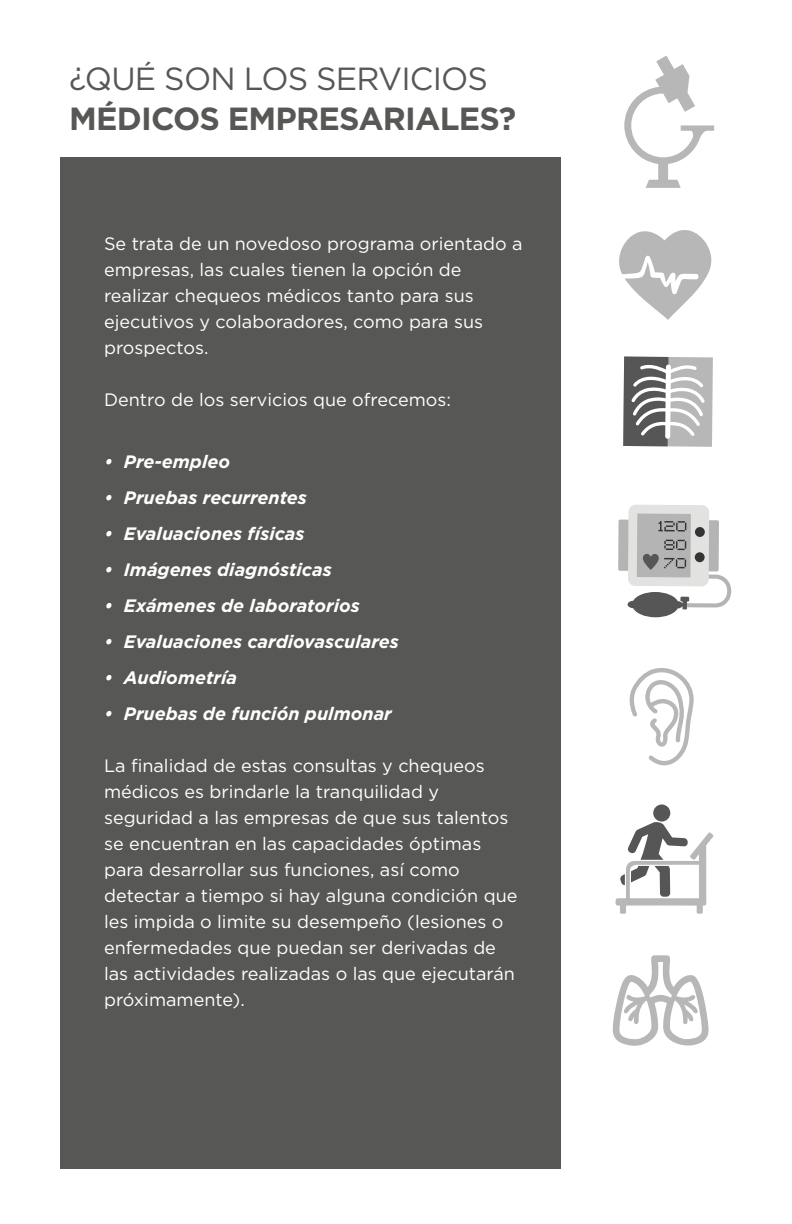
<style>
.page{position:relative;width:792px;height:1224px;background:#fff}
.page>*{position:absolute;margin:0;border:0;box-sizing:border-box;transform-origin:0 0}
.t1{font:700 32px "Gotham";letter-spacing:-.025em;color:#575756}
.t2{font:32px "Gotham";letter-spacing:-.025em;color:#575756}
.t3{font:18px/26px "Gotham";color:#fff}
.t4{font:italic 700 18px "Gotham";color:#fff}
</style>
<div class="page">
<div style="left:61px;top:157px;width:499px;height:1011px;background:#575756"></div>
<svg style="left:624px;top:56px;width:90px;height:132px"></svg>
<svg style="left:619px;top:230px;width:93px;height:90px"></svg>
<svg style="left:623px;top:357px;width:90px;height:90px"></svg>
<div style="left:628px;top:505px;width:81px;height:81px;background:#e2e2e1;border-radius:7px"></div>
<div style="left:637px;top:514px;width:54px;height:63px;background:#b4b4b4"></div>
<svg style="left:618px;top:520px;width:113px;height:97px"></svg>
<svg style="left:629px;top:668px;width:64px;height:98px"></svg>
<svg style="left:615px;top:822px;width:98px;height:92px"></svg>
<div style="left:653px;top:804px;width:17px;height:18px;background:#575656;border-radius:50%"></div>
<svg style="left:612px;top:955px;width:96px;height:91px"></svg>
<h1 class="t2" style="left:69px;top:58px;width:420px">¿QUÉ SON LOS SERVICIOS</h1>
<h1 class="t1" style="left:69px;top:97px;width:448px">MÉDICOS EMPRESARIALES?</h1>
<p class="t3" style="left:104px;top:230px;width:420px">Se trata de un novedoso programa orientado a empresas, las cuales tienen la opción de realizar chequeos médicos tanto para sus ejecutivos y colaboradores, como para sus prospectos.</p>
<p class="t3" style="left:104px;top:386px;width:348px">Dentro de los servicios que ofrecemos:</p>
<p class="t4" style="left:104px;top:450px;width:128px">• Pre-empleo</p>
<p class="t4" style="left:104px;top:486px;width:204px">• Pruebas recurrentes</p>
<p class="t4" style="left:104px;top:522px;width:202px">• Evaluaciones físicas</p>
<p class="t4" style="left:104px;top:558px;width:229px">• Imágenes diagnósticas</p>
<p class="t4" style="left:104px;top:594px;width:257px">• Exámenes de laboratorios</p>
<p class="t4" style="left:104px;top:630px;width:296px">• Evaluaciones cardiovasculares</p>
<p class="t4" style="left:104px;top:666px;width:134px">• Audiometría</p>
<p class="t4" style="left:104px;top:702px;width:289px">• Pruebas de función pulmonar</p>
<p class="t3" style="left:104px;top:752px;width:415px">La finalidad de estas consultas y chequeos médicos es brindarle la tranquilidad y seguridad a las empresas de que sus talentos se encuentran en las capacidades óptimas para desarrollar sus funciones, así como detectar a tiempo si hay alguna condición que les impida o limite su desempeño (lesiones o enfermedades que puedan ser derivadas de las actividades realizadas o las que ejecutarán próximamente).</p>
</div>
